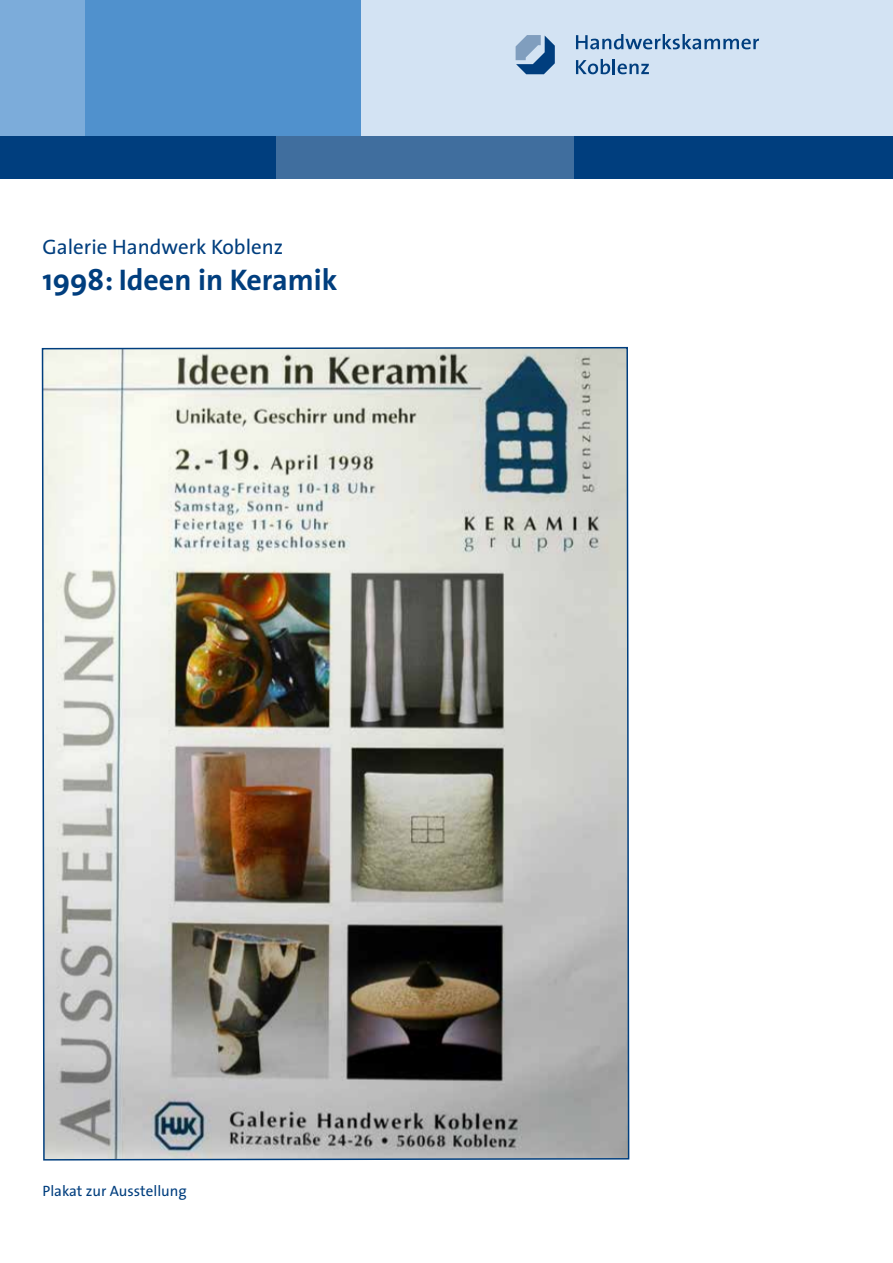
<style>
.page{position:relative;width:893px;height:1263px;background:#fff}
.page>*{position:absolute;margin:0;border:0;box-sizing:border-box;transform-origin:0 0}
.t1{font:700 30px "The Sans";color:#003e7e}
.t2{font:21px "The Sans";color:#003e7e}
.t3{font:15px "The Sans";color:#003e7e}
</style>
<div class="page">
<div style="left:0;top:0;width:85px;height:136px;background:#7cacda"></div>
<div style="left:85px;top:0;width:340px;height:136px;background:#5091cd"></div>
<div style="left:574px;top:136px;width:319px;height:43px;background:#003e7e"></div>
<div style="left:0;top:136px;width:276px;height:43px;background:#003e7e"></div>
<div style="left:276px;top:136px;width:298px;height:43px;background:#406e9e"></div>
<div style="left:361px;top:0;width:532px;height:136px;background:#d3e3f3"></div>
<svg style="left:576px;top:34px;width:183px;height:15px"></svg>
<svg style="left:576px;top:59px;width:73px;height:15px"></svg>
<svg style="left:516px;top:35px;width:39px;height:39px"></svg>
<img style="left:41px;top:346px;width:589px;height:815px">
<p class="t2" style="left:43px;top:233px;width:242px">Galerie Handwerk Koblenz</p>
<h1 class="t1" style="left:43px;top:261px;width:296px">1998: Ideen in Keramik</h1>
<p class="t3" style="left:43px;top:1181px;width:146px">Plakat zur Ausstellung</p>
</div>
